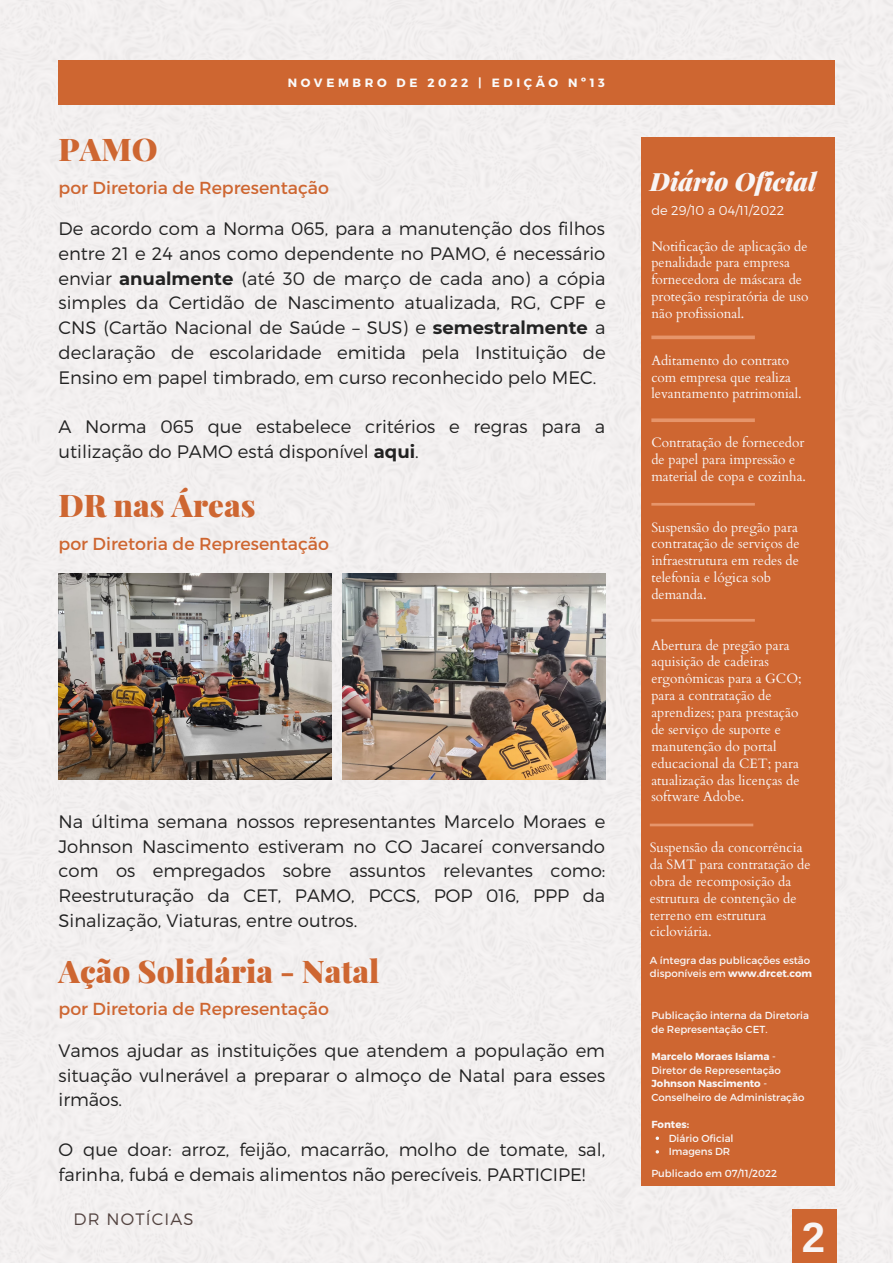
<style>
.page{position:relative;width:893px;height:1264px;background:#fff}
.page>*{position:absolute;margin:0;border:0;box-sizing:border-box;transform-origin:0 0}
.t1{font:700 42px "Arimo";color:#f8f5f5}
.t2{font:900 31.35px "Playfair Display";color:#ce6631}
.t3{font:italic 900 25.2px "Playfair Display";color:#f8f5f5}
.t4{font:300 18px/24.8px "Montserrat";color:#222;text-align:justify}
.t5{font:17.4px "Montserrat";color:#ce6631}
.t6{font:300 16.5px "Montserrat";letter-spacing:.07em;color:#544441}
.t7{font:13.65px/16.8px "Cardo";color:#f8f5f5}
.t8{font:300 12.9px "Montserrat";color:#f8f5f5}
.t9{font:700 12px "Montserrat";letter-spacing:.3em;color:#fafafa}
.t10{font:10.2px/13.6px "Montserrat";color:#f8f5f5}
.t11{font:700 10.2px "Montserrat";color:#f8f5f5}
.s1{font-weight:700}
</style>
<div class="page">
<div style="left:0;top:0;width:892px;height:1262px;background:#f2f0f0"></div>
<div style="left:58px;top:60px;width:776px;height:45px;background:#ce6631"></div>
<div style="left:791px;top:1208px;width:45px;height:54px;background:#ce6631"></div>
<div style="left:640px;top:137px;width:194px;height:1048px;background:#ce6631"></div>
<svg style="left:651px;top:335px;width:103px;height:4px"></svg>
<hr style="left:651px;top:503px;width:103px;height:3px;background:#e6956b">
<hr style="left:649px;top:823px;width:104px;height:3px;background:#e6956b">
<img style="left:58px;top:574px;width:274px;height:205px">
<img style="left:342px;top:574px;width:263px;height:205px">
<svg style="left:651px;top:418px;width:103px;height:4px"></svg>
<svg style="left:651px;top:619px;width:103px;height:3px"></svg>
<p class="t9" style="left:288px;top:75px;width:319px">NOVEMBRO DE 2022 | EDIÇÃO Nº13</p>
<h2 class="t2" style="left:58px;top:127px;width:101px">PAMO</h2>
<p class="t5" style="left:58px;top:176px;width:272px">por Diretoria de Representação</p>
<p class="t4" style="left:58px;top:215px;width:548px">De acordo com a Norma 065, para a manutenção dos filhos entre 21 e 24 anos como dependente no PAMO, é necessário enviar <span class="s1">anualmente</span> (até 30 de março de cada ano) a cópia simples da Certidão de Nascimento atualizada, RG, CPF e CNS (Cartão Nacional de Saúde – SUS) e <span class="s1">semestralmente</span> a declaração de escolaridade emitida pela Instituição de Ensino em papel timbrado, em curso reconhecido pelo MEC.</p>
<p class="t4" style="left:58px;top:413px;width:548px">A Norma 065 que estabelece critérios e regras para a utilização do PAMO está disponível <span class="s1">aqui</span>.</p>
<h2 class="t2" style="left:58px;top:483px;width:198px">DR nas Áreas</h2>
<p class="t5" style="left:58px;top:532px;width:272px">por Diretoria de Representação</p>
<p class="t4" style="left:58px;top:808px;width:548px">Na última semana nossos representantes Marcelo Moraes e Johnson Nascimento estiveram no CO Jacareí conversando com os empregados sobre assuntos relevantes como:<br>Reestruturação da CET, PAMO, PCCS, POP 016, PPP da Sinalização, Viaturas, entre outros.</p>
<h2 class="t2" style="left:58px;top:949px;width:322px">Ação Solidária - Natal</h2>
<p class="t5" style="left:58px;top:997px;width:272px">por Diretoria de Representação</p>
<p class="t4" style="left:58px;top:1037px;width:548px">Vamos ajudar as instituições que atendem a população em situação vulnerável a preparar o almoço de Natal para esses irmãos.</p>
<p class="t4" style="left:58px;top:1136px;width:548px">O que doar: arroz, feijão, macarrão, molho de tomate, sal, farinha, fubá e demais alimentos não perecíveis. PARTICIPE!</p>
<p class="t6" style="left:73px;top:1208px;width:121px">DR NOTÍCIAS</p>
<h3 class="t3" style="left:649px;top:164px;width:168px">Diário Oficial</h3>
<p class="t8" style="left:651px;top:202px;width:134px">de 29/10 a 04/11/2022</p>
<p class="t7" style="left:651px;top:238px;width:158px">Notificação de aplicação de penalidade para empresa fornecedora de máscara de proteção respiratória de uso não profissional.</p>
<p class="t7" style="left:651px;top:352px;width:152px">Aditamento do contrato com empresa que realiza levantamento patrimonial.</p>
<p class="t7" style="left:651px;top:434px;width:156px">Contratação de fornecedor de papel para impressão e material de copa e cozinha.</p>
<p class="t7" style="left:651px;top:519px;width:150px">Suspensão do pregão para contratação de serviços de infraestrutura em redes de telefonia e lógica sob demanda.</p>
<p class="t7" style="left:651px;top:637px;width:152px">Abertura de pregão para aquisição de cadeiras ergonômicas para a GCO; para a contratação de aprendizes; para prestação de serviço de suporte e manutenção do portal educacional da CET; para atualização das licenças de software Adobe.</p>
<p class="t7" style="left:649px;top:839px;width:162px">Suspensão da concorrência da SMT para contratação de obra de recomposição da estrutura de contenção de terreno em estrutura cicloviária.</p>
<p class="t10" style="left:649px;top:952px;width:164px">A íntegra das publicações estão disponíveis em <span class="s1">www.drcet.com</span></p>
<p class="t10" style="left:651px;top:1008px;width:159px">Publicação interna da Diretoria de Representação CET.</p>
<p class="t10" style="left:651px;top:1049px;width:154px"><span class="s1">Marcelo Moraes Isiama</span> -<br>Diretor de Representação<br><span class="s1">Johnson Nascimento</span> -<br>Conselheiro de Administração</p>
<p class="t11" style="left:651px;top:1117px;width:39px">Fontes:</p>
<p class="t10" style="left:668px;top:1130px;width:66px">Diário Oficial<br>Imagens DR</p>
<p class="t10" style="left:651px;top:1166px;width:127px">Publicado em 07/11/2022</p>
<h1 class="t1" style="left:801px;top:1213px;width:25px">2</h1>
</div>
